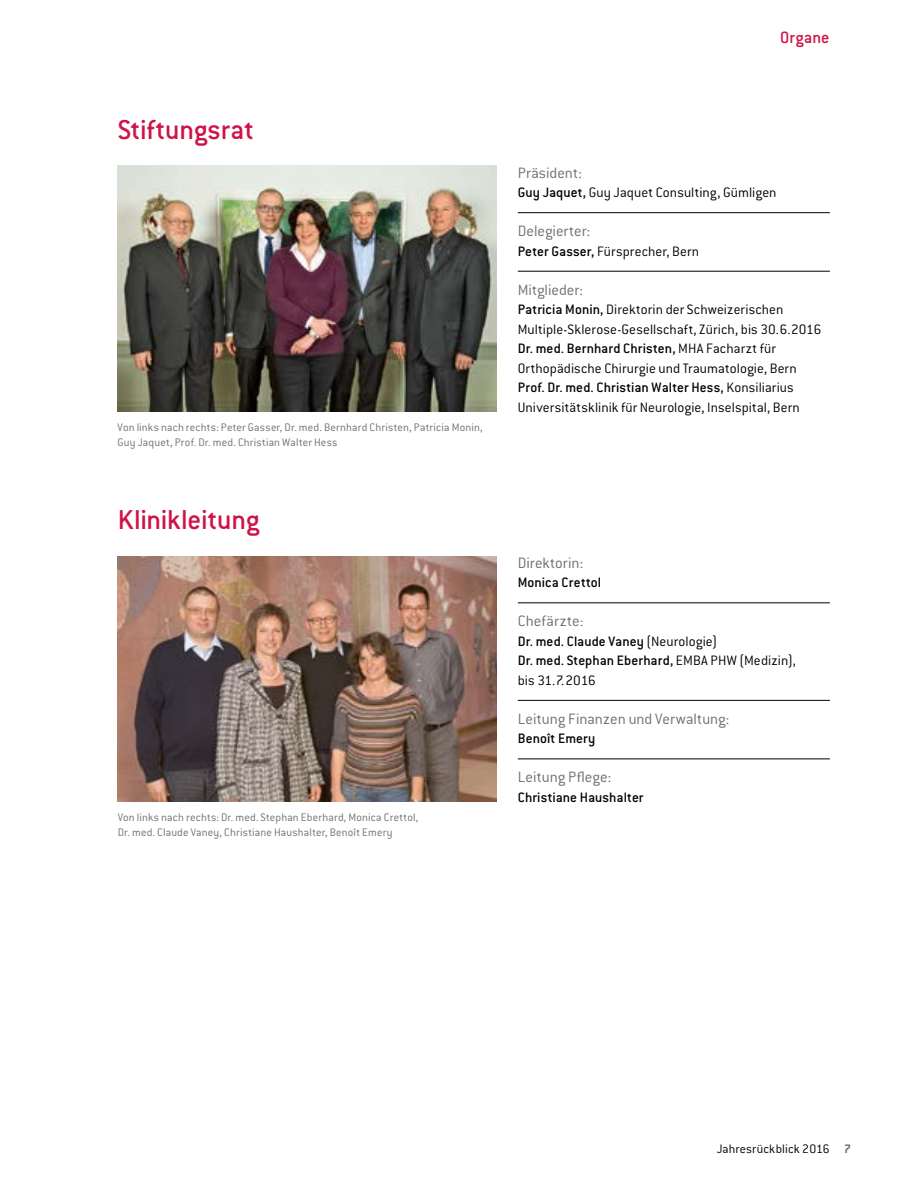
<style>
.page{position:relative;width:915px;height:1191px;background:#fff}
.page>*{position:absolute;margin:0;border:0;box-sizing:border-box;transform-origin:0 0}
.t1{font:500 30px "Conduit ITC";letter-spacing:-.005em;color:#cf1348}
.t2{font:500 18px "Conduit ITC";letter-spacing:.005em;color:#cf1348}
.t3{font:300 16.5px "Conduit ITC";color:#706f6f}
.t4{font:300 15px/19.5px "Conduit ITC";letter-spacing:.005em;color:#000}
.t5{font:500 15px/19.5px "Conduit ITC";letter-spacing:.005em;color:#000}
.t6{font:300 13.5px "Conduit ITC";letter-spacing:.01em;color:#000}
.t7{font:300 12px/15px "Conduit ITC";letter-spacing:.015em;color:#706f6f}
.s1{font-weight:500}
.s2{font-size:15px}
.s3{font-weight:300}
.s4{font-weight:700;color:#706f6f}
</style>
<div class="page">
<img style="left:118px;top:166px;width:378px;height:246px">
<img style="left:118px;top:556px;width:378px;height:246px">
<hr style="left:517px;top:212px;width:312px;height:1px;background:#000">
<hr style="left:517px;top:271px;width:312px;height:1px;background:#000">
<hr style="left:517px;top:602px;width:312px;height:1px;background:#000">
<hr style="left:517px;top:700px;width:312px;height:1px;background:#000">
<hr style="left:517px;top:758px;width:312px;height:1px;background:#000">
<h1 class="t1" style="left:118px;top:112px;width:138px">Stiftungsrat</h1>
<p class="t7" style="left:117px;top:420px;width:366px">Von links nach rechts: Peter Gasser, Dr. med. Bernhard Christen, Patricia Monin,<br>Guy Jaquet, Prof. Dr. med. Christian Walter Hess</p>
<h1 class="t1" style="left:118px;top:502px;width:143px">Klinikleitung</h1>
<p class="t7" style="left:118px;top:810px;width:302px">Von links nach rechts: Dr. med. Stephan Eberhard, Monica Crettol,<br>Dr. med. Claude Vaney, Christiane Haushalter, Benoît Emery</p>
<p class="t2" style="left:779px;top:27px;width:51px">Organe</p>
<p class="t3" style="left:517px;top:163px;width:65px">Präsident:</p>
<p class="t4" style="left:517px;top:183px;width:260px"><span class="s1">Guy Jaquet,</span> Guy Jaquet Consulting, Gümligen</p>
<p class="t3" style="left:517px;top:222px;width:74px">Delegierter:</p>
<p class="t4" style="left:517px;top:241px;width:183px"><span class="s1">Peter Gasser,</span> Fürsprecher, Bern</p>
<p class="t3" style="left:517px;top:280px;width:66px">Mitglieder:</p>
<p class="t4" style="left:517px;top:300px;width:305px"><span class="s1">Patricia Monin,</span> Direktorin der Schweizerischen Multiple-Sklerose-Gesellschaft, Zürich, bis 30.6.2016<br><span class="s1">Dr. med. Bernhard Christen,</span> MHA Facharzt für Orthopädische Chirurgie und Traumatologie, Bern <span class="s1">Prof. Dr. med. Christian Walter Hess,</span> Konsiliarius Universitätsklinik für Neurologie, Inselspital, Bern</p>
<p class="t3" style="left:517px;top:553px;width:67px">Direktorin:</p>
<p class="t5" style="left:517px;top:573px;width:85px">Monica Crettol</p>
<p class="t3" style="left:517px;top:612px;width:67px">Chefärzte<span class="s2">:</span></p>
<p class="t5" style="left:517px;top:631px;width:280px">Dr. med. Claude Vaney <span class="s3">(Neurologie)<br></span>Dr. med. Stephan Eberhard, <span class="s3">EMBA PHW (Medizin), bis 31.7.2016</span></p>
<p class="t3" style="left:517px;top:709px;width:213px">Leitung Finanzen und Verwaltung:</p>
<p class="t5" style="left:517px;top:729px;width:79px">Benoît Emery</p>
<p class="t3" style="left:517px;top:768px;width:95px">Leitung Pflege:</p>
<p class="t5" style="left:517px;top:787px;width:127px">Christiane Haushalter</p>
<p class="t6" style="left:716px;top:1141px;width:136px">Jahresrückblick 2016 <span class="s4">7</span></p>
</div>
